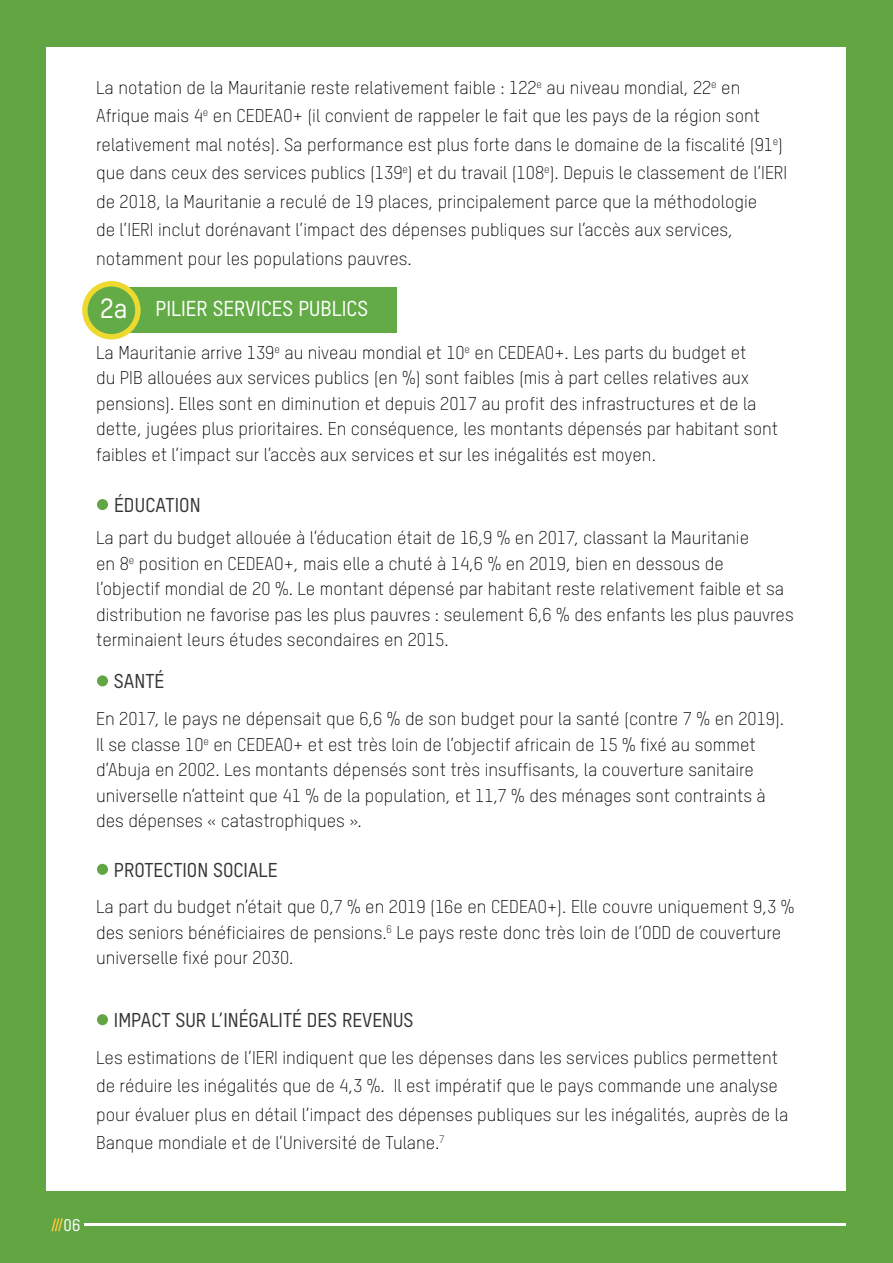
<style>
.page{position:relative;width:893px;height:1263px;background:#62a644}
.page>*{position:absolute;margin:0;border:0;box-sizing:border-box;transform-origin:0 0}
.t1{font:21px "T Star Pro Medium";color:#fff}
.t2{font:19.5px "T Star Pro Medium";color:#353534}
.t3{font:18px/25.5px "T Star Pro Light";color:#000}
.t4{font:16.5px "T Star Pro Medium";color:#fff}
.s1{font-size:27px}
</style>
<div class="page">
<div style="left:47px;top:47px;width:799px;height:1144px;background:#fff"></div>
<div style="left:100px;top:287px;width:297px;height:45px;background:#63ab46"></div>
<svg style="left:82px;top:281px;width:59px;height:58px"></svg>
<div style="left:88px;top:287px;width:47px;height:47px;background:#63ab46;border-radius:50%"></div>
<div style="left:97px;top:499px;width:11px;height:11px;background:#62a644;border-radius:50%"></div>
<div style="left:97px;top:675px;width:11px;height:11px;background:#62a644;border-radius:50%"></div>
<div style="left:97px;top:864px;width:11px;height:11px;background:#62a644;border-radius:50%"></div>
<div style="left:97px;top:1014px;width:11px;height:11px;background:#62a644;border-radius:50%"></div>
<svg style="left:51px;top:1218px;width:12px;height:14px"></svg>
<hr style="left:85px;top:1224px;width:761px;height:2px;background:#fff">
<p class="t3" style="left:96px;top:72px;width:693px;line-height:28.5px">La notation de la Mauritanie reste relativement faible : 122<sup>e</sup> au niveau mondial, 22<sup>e</sup> en Afrique mais 4<sup>e</sup> en CEDEAO+ (il convient de rappeler le fait que les pays de la région sont relativement mal notés). Sa performance est plus forte dans le domaine de la fiscalité (91<sup>e</sup>) que dans ceux des services publics (139<sup>e</sup>) et du travail (108<sup>e</sup>). Depuis le classement de l’IERI de 2018, la Mauritanie a reculé de 19 places, principalement parce que la méthodologie<br>de l’IERI inclut dorénavant l’impact des dépenses publiques sur l’accès aux services, notamment pour les populations pauvres.</p>
<p class="t1" style="left:100px;top:294px;width:270px"><span class="s1">2a</span> PILIER SERVICES PUBLICS</p>
<p class="t3" style="left:96px;top:338px;width:683px">La Mauritanie arrive 139<sup>e</sup> au niveau mondial et 10<sup>e</sup> en CEDEAO+. Les parts du budget et<br>du PIB allouées aux services publics (en %) sont faibles (mis à part celles relatives aux pensions). Elles sont en diminution et depuis 2017 au profit des infrastructures et de la dette, jugées plus prioritaires. En conséquence, les montants dépensés par habitant sont faibles et l’impact sur l’accès aux services et sur les inégalités est moyen.</p>
<p class="t2" style="left:114px;top:491px;width:88px">ÉDUCATION</p>
<p class="t3" style="left:96px;top:524px;width:699px">La part du budget allouée à l’éducation était de 16,9 % en 2017, classant la Mauritanie<br>en 8<sup>e</sup> position en CEDEAO+, mais elle a chuté à 14,6 % en 2019, bien en dessous de<br>l’objectif mondial de 20 %. Le montant dépensé par habitant reste relativement faible et sa distribution ne favorise pas les plus pauvres : seulement 6,6 % des enfants les plus pauvres terminaient leurs études secondaires en 2015.</p>
<p class="t2" style="left:114px;top:667px;width:52px">SANTÉ</p>
<p class="t3" style="left:96px;top:705px;width:690px">En 2017, le pays ne dépensait que 6,6 % de son budget pour la santé (contre 7 % en 2019).<br>Il se classe 10<sup>e</sup> en CEDEAO+ et est très loin de l’objectif africain de 15 % fixé au sommet d’Abuja en 2002. Les montants dépensés sont très insuffisants, la couverture sanitaire universelle n’atteint que 41 % de la population, et 11,7 % des ménages sont contraints à des dépenses « catastrophiques ».</p>
<p class="t2" style="left:114px;top:856px;width:165px">PROTECTION SOCIALE</p>
<p class="t3" style="left:96px;top:893px;width:700px">La part du budget n’était que 0,7 % en 2019 (16e en CEDEAO+). Elle couvre uniquement 9,3 % des seniors bénéficiaires de pensions.<sup>6</sup> Le pays reste donc très loin de l’ODD de couverture universelle fixé pour 2030.</p>
<p class="t2" style="left:114px;top:1006px;width:301px">IMPACT SUR L’INÉGALITÉ DES REVENUS</p>
<p class="t3" style="left:96px;top:1042px;width:694px;line-height:28.5px">Les estimations de l’IERI indiquent que les dépenses dans les services publics permettent de réduire les inégalités que de 4,3 %. Il est impératif que le pays commande une analyse pour évaluer plus en détail l’impact des dépenses publiques sur les inégalités, auprès de la Banque mondiale et de l’Université de Tulane.<sup>7</sup></p>
<p class="t4" style="left:64px;top:1214px;width:18px">06</p>
</div>
